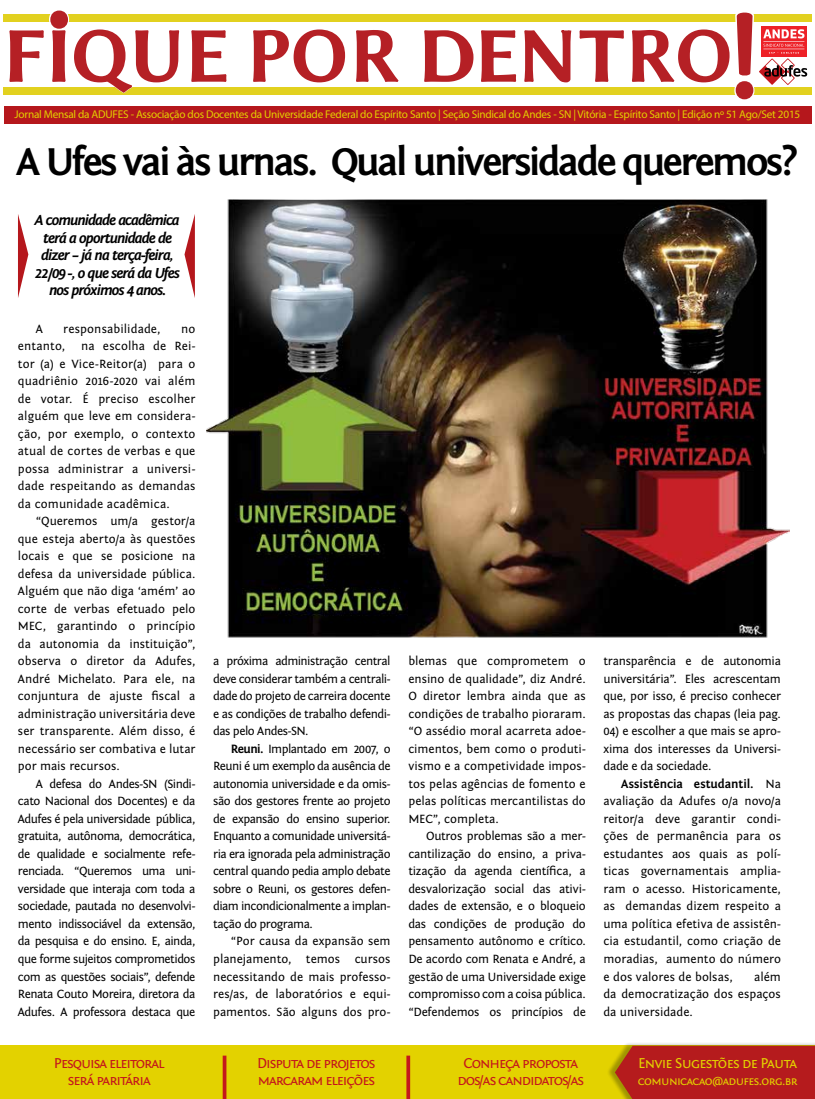
<style>
.page{position:relative;width:815px;height:1099px;background:#fff}
.page>*{position:absolute;margin:0;border:0;box-sizing:border-box;transform-origin:0 0}
.t1{font:700 40px "Fontin Sans";letter-spacing:-.06em;color:#000}
.t2{font:italic 700 15px/17.5px "Fontin Sans";letter-spacing:-.06em;color:#000;text-align:center}
.t3{font:15px/16.2px "Fontin Sans Small Caps";letter-spacing:-.07em;color:#c4161c;text-align:center}
.t4{font:15px "Fontin Sans Small Caps";letter-spacing:-.05em;color:#e3d200}
.t5{font:12.5px/17.5px "Fontin Sans";letter-spacing:-.01em;color:#000;text-align:justify}
.t6{font:12.5px "Fontin Sans Small Caps";letter-spacing:-.05em;color:#e3d200}
.t7{font:11.25px "Myriad Pro";letter-spacing:-.02em;color:#e3d100}
.s1{font-weight:700}
</style>
<div class="page">
<div style="left:4px;top:106px;width:807px;height:17px;background:#b5171c"></div>
<div style="left:0;top:1045px;width:815px;height:53px;background:#e3d200"></div>
<hr style="left:223px;top:1055px;width:3px;height:43px;background:#c4161c">
<svg style="left:406px;top:1055px;width:4px;height:43px"></svg>
<div style="left:606px;top:1041px;width:209px;height:57px;background:#000;opacity:.3"></div>
<div style="left:615px;top:1045px;width:200px;height:53px;background:#b51b1d"></div>
<div style="left:3px;top:87px;width:809px;height:8px;background:#e2d11f"></div>
<div style="left:3px;top:15px;width:809px;height:7px;background:#e2d11f"></div>
<svg style="left:734px;top:80px;width:20px;height:20px"></svg>
<svg style="left:49px;top:9px;width:20px;height:21px"></svg>
<div style="left:50px;top:11px;width:18px;height:18px;background:#b52025;border-radius:50%"></div>
<svg style="left:9px;top:30px;width:35px;height:52px"></svg>
<svg style="left:52px;top:28px;width:128px;height:66px"></svg>
<svg style="left:191px;top:30px;width:36px;height:52px"></svg>
<svg style="left:253px;top:29px;width:93px;height:54px"></svg>
<svg style="left:356px;top:30px;width:43px;height:52px"></svg>
<svg style="left:424px;top:30px;width:50px;height:52px"></svg>
<svg style="left:481px;top:30px;width:91px;height:53px"></svg>
<svg style="left:579px;top:30px;width:45px;height:52px"></svg>
<div style="left:736px;top:81px;width:17px;height:18px;background:#b52025;border-radius:50%"></div>
<svg style="left:631px;top:12px;width:176px;height:73px"></svg>
<svg style="left:18px;top:214px;width:10px;height:84px"></svg>
<svg style="left:184px;top:214px;width:11px;height:84px"></svg>
<img style="left:206px;top:199px;width:583px;height:439px">
<p class="t7" style="left:15px;top:107px;width:787px">Jornal Mensal da ADUFES - Associação dos Docentes da Universidade Federal do Espírito Santo | Seção Sindical do Andes - SN | Vitória - Espírito Santo | Edição nº 51 Ago/Set 2015</p>
<h1 class="t1" style="left:17px;top:140px;width:783px">A Ufes vai às urnas. Qual universidade queremos?</h1>
<p class="t2" style="left:35px;top:212px;width:146px">A comunidade acadêmica terá a oportunidade de dizer – já na terça-feira,<br>22/09 -, o que será da Ufes nos próximos 4 anos.</p>
<p class="t5" style="left:36px;top:320px;width:9px">A</p>
<p class="t5" style="left:63px;top:320px;width:99px">responsabilidade,</p>
<p class="t5" style="left:181px;top:320px;width:16px">no</p>
<p class="t5" style="left:18px;top:337px;width:49px">entanto,</p>
<p class="t5" style="left:18px;top:337px;width:179px;text-indent:63px">na escolha de Rei&shy;tor (a) e Vice-Reitor(a) para o quadriênio 2016-2020 vai além de votar. É preciso escolher alguém que leve em considera&shy;ção, por exemplo, o contexto atual de cortes de verbas e que possa administrar a universi&shy;dade respeitando as demandas da comunidade acadêmica.</p>
<p class="t5" style="left:18px;top:512px;width:179px;text-indent:18px">“Queremos um/a gestor/a que esteja aberto/a às questões locais e que se posicione na defesa da universidade pública.<br>Alguém que não diga ‘amém’ ao corte de verbas efetuado pelo MEC, garantindo o princípio da autonomia da instituição”, observa o diretor da Adufes, André Michelato. Para ele, na conjuntura de ajuste fiscal a administração universitária deve ser transparente. Além disso, é necessário ser combativa e lutar por mais recursos.</p>
<p class="t5" style="left:18px;top:775px;width:179px;text-indent:18px">A defesa do Andes-SN (Sindi&shy;cato Nacional dos Docentes) e da Adufes é pela universidade pública, gratuita, autônoma, democrática, de qualidade e socialmente refe&shy;renciada. “Queremos uma uni&shy;versidade que interaja com toda a sociedade, pautada no desenvolvi&shy;mento indissociável da extensão, da pesquisa e do ensino. E, ainda, que forme sujeitos comprometidos com as questões sociais”, defende Renata Couto Moreira, diretora da Adufes. A professora destaca que</p>
<p class="t5" style="left:213px;top:652px;width:179px">a próxima administração central deve considerar também a centrali&shy;dade do projeto de carreira docente e as condições de trabalho defendi&shy;das pelo Andes-SN.</p>
<p class="t5" style="left:213px;top:740px;width:179px;text-indent:18px"><span class="s1">Reuni.</span> Implantado em 2007, o Reuni é um exemplo da ausência de autonomia universidade e da omis&shy;são dos gestores frente ao projeto de expansão do ensino superior.<br>Enquanto a comunidade universitá&shy;ria era ignorada pela administração central quando pedia amplo debate sobre o Reuni, os gestores defen&shy;diam incondicionalmente a implan&shy;tação do programa.</p>
<p class="t5" style="left:213px;top:932px;width:179px;text-indent:18px">“Por causa da expansão sem planejamento, temos cursos necessitando de mais professo&shy;res/as, de laboratórios e equi&shy;pamentos. São alguns dos pro-</p>
<p class="t5" style="left:408px;top:652px;width:179px">blemas que comprometem o ensino de qualidade”, diz André.<br>O diretor lembra ainda que as condições de trabalho pioraram. “O assédio moral acarreta adoe&shy;cimentos, bem como o produti&shy;vismo e a competividade impos&shy;tos pelas agências de fomento e pelas políticas mercantilistas do MEC”, completa.</p>
<p class="t5" style="left:408px;top:827px;width:179px;text-indent:18px">Outros problemas são a mer&shy;cantilização do ensino, a priva&shy;tização da agenda científica, a desvalorização social das ativi&shy;dades de extensão, e o bloqueio das condições de produção do pensamento autônomo e crítico.<br>De acordo com Renata e André, a gestão de uma Universidade exige compromisso com a coisa pública. “Defendemos os princípios de</p>
<p class="t3" style="left:54px;top:1055px;width:112px">Pesquisa eleitoral será paritária</p>
<p class="t3" style="left:457px;top:1055px;width:128px">Conheça proposta dos/as candidatos/as</p>
<p class="t3" style="left:257px;top:1055px;width:120px;text-align:left">Disputa de projetos marcaram eleições</p>
<p class="t5" style="left:604px;top:652px;width:179px">transparência e de autonomia universitária”. Eles acrescentam que, por isso, é preciso conhecer as propostas das chapas (leia pag.</p>
<p class="t5" style="left:604px;top:722px;width:179px">04) e escolher a que mais se apro&shy;xima dos interesses da Universi&shy;dade e da sociedade.</p>
<p class="t5" style="left:604px;top:775px;width:179px;text-indent:18px"><span class="s1">Assistência estudantil.</span> Na avaliação da Adufes o/a novo/a reitor/a deve garantir condi&shy;ções de permanência para os estudantes aos quais as polí&shy;ticas governamentais amplia&shy;ram o acesso. Historicamente, as demandas dizem respeito a uma política efetiva de assistên&shy;cia estudantil, como criação de moradias, aumento do número e dos valores de bolsas,</p>
<p class="t5" style="left:604px;top:967px;width:179px;text-indent:151px">além da democratização dos espaços da universidade.</p>
<p class="t4" style="left:638px;top:1055px;width:161px">Envie Sugestões de Pauta</p>
<p class="t6" style="left:638px;top:1073px;width:161px">comunicacao@adufes.org.br</p>
</div>
